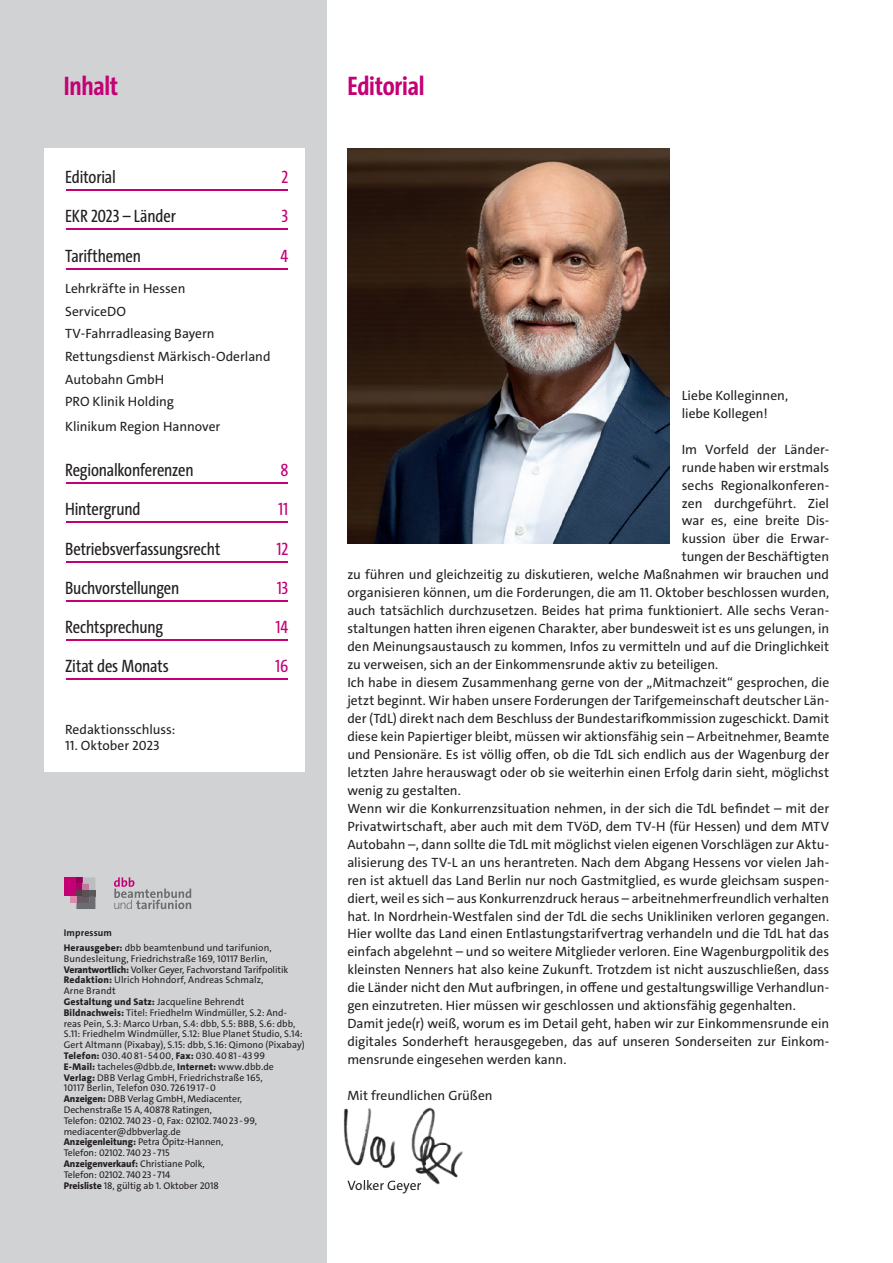
<style>
.page{position:relative;width:893px;height:1263px;background:#fff}
.page>*{position:absolute;margin:0;border:0;box-sizing:border-box;transform-origin:0 0}
.t1{font:700 27px "The Sans Cd LF7";letter-spacing:-.01em;color:#c30175}
.t2{font:18px "The Sans Cd LF5 Plain";letter-spacing:-.01em;color:#231f20}
.t3{font:18px "The Sans Cd LF5 Plain";letter-spacing:-.01em;color:#c30175}
.t4{font:13.5px/22.5px "The Sans C4 s";color:#231f20}
.t5{font:9.75px/10.8px "The Sans C4 s";color:#231f20}
.s1{font-weight:700}
.s2{font-weight:800}
</style>
<div class="page">
<div style="left:0;top:0;width:326px;height:1263px;background:#d1d2d4"></div>
<div style="left:44px;top:148px;width:261px;height:623px;background:#fff"></div>
<hr style="left:66px;top:189px;width:222px;height:2px;background:#c30175">
<hr style="left:66px;top:229px;width:222px;height:1px;background:#c30175">
<hr style="left:66px;top:268px;width:222px;height:1px;background:#c30175">
<hr style="left:66px;top:482px;width:222px;height:2px;background:#c30175">
<hr style="left:66px;top:522px;width:222px;height:1px;background:#c30175">
<hr style="left:66px;top:561px;width:222px;height:1px;background:#c30175">
<hr style="left:66px;top:600px;width:222px;height:1px;background:#c30175">
<hr style="left:66px;top:640px;width:222px;height:1px;background:#c30175">
<hr style="left:66px;top:679px;width:222px;height:1px;background:#c30175">
<svg style="left:114px;top:877px;width:77px;height:32px"></svg>
<div style="left:64px;top:877px;width:12px;height:19px;background:#c30175"></div>
<svg style="left:76px;top:877px;width:19px;height:32px"></svg>
<div style="left:70px;top:896px;width:6px;height:7px;background:#dc8bb0"></div>
<img style="left:347px;top:148px;width:322px;height:395px">
<img style="left:343px;top:1107px;width:120px;height:77px">
<img style="left:347px;top:1180px;width:74px;height:4px">
<h1 class="t1" style="left:64px;top:68px;width:56px">Inhalt</h1>
<h2 class="t2" style="left:65px;top:165px;width:52px">Editorial</h2>
<h2 class="t3" style="left:281px;top:165px;width:8px">2</h2>
<h2 class="t2" style="left:65px;top:205px;width:112px">EKR 2023 – Länder</h2>
<h2 class="t3" style="left:282px;top:205px;width:8px">3</h2>
<h2 class="t2" style="left:65px;top:244px;width:77px">Tarifthemen</h2>
<h2 class="t3" style="left:280px;top:244px;width:9px">4</h2>
<p class="t4" style="left:65px;top:278px;width:207px">Lehrkräfte in Hessen<br>ServiceDO<br>TV-Fahrradleasing Bayern<br>Rettungsdienst Märkisch-Oderland<br>Autobahn GmbH<br>PRO Klinik Holding</p>
<p class="t4" style="left:65px;top:415px;width:157px">Klinikum Region Hannover</p>
<h2 class="t2" style="left:65px;top:458px;width:130px">Regionalkonferenzen</h2>
<h2 class="t3" style="left:280px;top:458px;width:10px">8</h2>
<h2 class="t2" style="left:65px;top:498px;width:77px">Hintergrund</h2>
<h2 class="t3" style="left:278px;top:498px;width:12px">11</h2>
<h2 class="t2" style="left:65px;top:537px;width:157px">Betriebsverfassungsrecht</h2>
<h2 class="t3" style="left:277px;top:537px;width:13px">12</h2>
<h2 class="t2" style="left:65px;top:576px;width:116px">Buchvorstellungen</h2>
<h2 class="t3" style="left:277px;top:576px;width:13px">13</h2>
<h2 class="t2" style="left:65px;top:616px;width:100px">Rechtsprechung</h2>
<h2 class="t3" style="left:275px;top:616px;width:14px">14</h2>
<h2 class="t2" style="left:65px;top:655px;width:105px">Zitat des Monats</h2>
<h2 class="t3" style="left:275px;top:655px;width:15px">16</h2>
<p class="t4" style="left:65px;top:718px;width:112px">Redaktionsschluss:</p>
<p class="t4" style="left:65px;top:734px;width:96px">11. Oktober 2023</p>
<p class="t5" style="left:64px;top:925px;width:209px;line-height:15.3px"><span class="s1">Impressum<br></span><span class="s2">Herausgeber:</span> dbb beamtenbund und tarifunion,</p>
<p class="t5" style="left:64px;top:953px;width:242px">Bundesleitung, Friedrichstraße 169, 10117 Berlin, <span class="s2">Verantwortlich:</span> Volker Geyer, Fachvorstand Tarifpolitik <span class="s2">Redaktion:</span> Ulrich Hohndorf, Andreas Schmalz,<br>Arne Brandt<br><span class="s2">Gestaltung und Satz:</span> Jacqueline Behrendt <span class="s2">Bildnachweis:</span> Titel: Friedhelm Windmüller, S.2: And&shy;reas Pein, S.3: Marco Urban, S.4: dbb, S.5: BBB, S.6: dbb, S.11: Friedhelm Windmüller, S.12: Blue Planet Studio, S.14:<br>Gert Altmann (Pixabay), S.15: dbb, S.16: Qimono (Pixabay)<br><span class="s2">Telefon:</span> 030. 40 81 - 54 00, <span class="s2">Fax:</span> 030. 40 81 - 43 99<br><span class="s2">E-Mail:</span> tacheles@dbb.de, <span class="s2">Internet:</span> www.dbb.de <span class="s2">Verlag:</span> DBB Verlag GmbH, Friedrichstraße 165,<br>10117 Berlin, Telefon 030. 726 19 17 - 0<br><span class="s2">Anzeigen:</span> DBB Verlag GmbH, Mediacenter,<br>Dechenstraße 15 A, 40878 Ratingen,<br>Telefon: 02102. 740 23 - 0, Fax: 02102. 740 23 - 99, mediacenter@dbbverlag.de<br><span class="s2">Anzeigenleitung:</span> Petra Opitz-Hannen,<br>Telefon: 02102. 740 23 - 715<br><span class="s2">Anzeigenverkauf:</span> Christiane Polk,<br>Telefon: 02102. 740 23 - 714<br><span class="s2">Preisliste</span> 18, gültig ab 1. Oktober 2018</p>
<h1 class="t1" style="left:347px;top:68px;width:79px">Editorial</h1>
<p class="t4" style="left:682px;top:386px;width:108px;line-height:18px">Liebe Kolleginnen, liebe Kollegen!</p>
<p class="t4" style="left:682px;top:438px;width:149px">Im Vorfeld der Länder-</p>
<p class="t4" style="left:682px;top:456px;width:149px">runde haben wir erstmals</p>
<p class="t4" style="left:682px;top:474px;width:149px">sechs Regionalkonferen-</p>
<p class="t4" style="left:682px;top:492px;width:149px">zen durchgeführt. Ziel</p>
<p class="t4" style="left:682px;top:510px;width:149px">war es, eine breite Dis-</p>
<p class="t4" style="left:682px;top:528px;width:149px">kussion über die Erwar-</p>
<p class="t4" style="left:682px;top:546px;width:149px">tungen der Beschäftigten</p>
<p class="t4" style="left:347px;top:564px;width:483px">zu führen und gleichzeitig zu diskutieren, welche Maßnahmen wir brauchen und</p>
<p class="t4" style="left:347px;top:582px;width:483px">organisieren können, um die Forderungen, die am 11. Oktober beschlossen wurden,</p>
<p class="t4" style="left:347px;top:599px;width:483px">auch tatsächlich durchzusetzen. Beides hat prima funktioniert. Alle sechs Veran-</p>
<p class="t4" style="left:347px;top:617px;width:483px">staltungen hatten ihren eigenen Charakter, aber bundesweit ist es uns gelungen, in</p>
<p class="t4" style="left:347px;top:635px;width:483px">den Meinungsaustausch zu kommen, Infos zu vermitteln und auf die Dringlichkeit</p>
<p class="t4" style="left:347px;top:653px;width:372px">zu verweisen, sich an der Einkommensrunde aktiv zu beteiligen.</p>
<p class="t4" style="left:347px;top:671px;width:483px">Ich habe in diesem Zusammenhang gerne von der „Mitmachzeit“ gesprochen, die</p>
<p class="t4" style="left:347px;top:689px;width:483px">jetzt beginnt. Wir haben unsere Forderungen der Tarifgemeinschaft deutscher Län-</p>
<p class="t4" style="left:347px;top:707px;width:483px">der (TdL) direkt nach dem Beschluss der Bundestarifkommission zugeschickt. Damit</p>
<p class="t4" style="left:347px;top:725px;width:483px">diese kein Papiertiger bleibt, müssen wir aktionsfähig sein – Arbeitnehmer, Beamte</p>
<p class="t4" style="left:347px;top:743px;width:483px">und Pensionäre. Es ist völlig offen, ob die TdL sich endlich aus der Wagenburg der</p>
<p class="t4" style="left:347px;top:761px;width:483px">letzten Jahre herauswagt oder ob sie weiterhin einen Erfolg darin sieht, möglichst</p>
<p class="t4" style="left:347px;top:779px;width:115px">wenig zu gestalten.</p>
<p class="t4" style="left:347px;top:797px;width:483px">Wenn wir die Konkurrenzsituation nehmen, in der sich die TdL befindet – mit der</p>
<p class="t4" style="left:347px;top:815px;width:483px">Privatwirtschaft, aber auch mit dem TVöD, dem TV-H (für Hessen) und dem MTV</p>
<p class="t4" style="left:347px;top:833px;width:483px">Autobahn –, dann sollte die TdL mit möglichst vielen eigenen Vorschlägen zur Aktu-</p>
<p class="t4" style="left:347px;top:851px;width:483px">alisierung des TV-L an uns herantreten. Nach dem Abgang Hessens vor vielen Jah-</p>
<p class="t4" style="left:347px;top:869px;width:483px">ren ist aktuell das Land Berlin nur noch Gastmitglied, es wurde gleichsam suspen-</p>
<p class="t4" style="left:347px;top:887px;width:483px">diert, weil es sich – aus Konkurrenzdruck heraus – arbeitnehmerfreundlich verhalten</p>
<p class="t4" style="left:347px;top:905px;width:483px">hat. In Nordrhein-Westfalen sind der TdL die sechs Unikliniken verloren gegangen.</p>
<p class="t4" style="left:347px;top:923px;width:483px">Hier wollte das Land einen Entlastungstarifvertrag verhandeln und die TdL hat das</p>
<p class="t4" style="left:347px;top:941px;width:483px">einfach abgelehnt – und so weitere Mitglieder verloren. Eine Wagenburgpolitik des</p>
<p class="t4" style="left:347px;top:959px;width:483px">kleinsten Nenners hat also keine Zukunft. Trotzdem ist nicht auszuschließen, dass</p>
<p class="t4" style="left:347px;top:977px;width:483px">die Länder nicht den Mut aufbringen, in offene und gestaltungswillige Verhandlun-</p>
<p class="t4" style="left:347px;top:994px;width:450px">gen einzutreten. Hier müssen wir geschlossen und aktionsfähig gegenhalten.</p>
<p class="t4" style="left:347px;top:1012px;width:483px">Damit jede(r) weiß, worum es im Detail geht, haben wir zur Einkommensrunde ein</p>
<p class="t4" style="left:347px;top:1030px;width:483px">digitales Sonderheft herausgegeben, das auf unseren Sonderseiten zur Einkom-</p>
<p class="t4" style="left:347px;top:1048px;width:221px">mensrunde eingesehen werden kann.</p>
<p class="t4" style="left:347px;top:1084px;width:147px">Mit freundlichen Grüßen</p>
<p class="t4" style="left:347px;top:1174px;width:75px">Volker Geyer</p>
</div>
